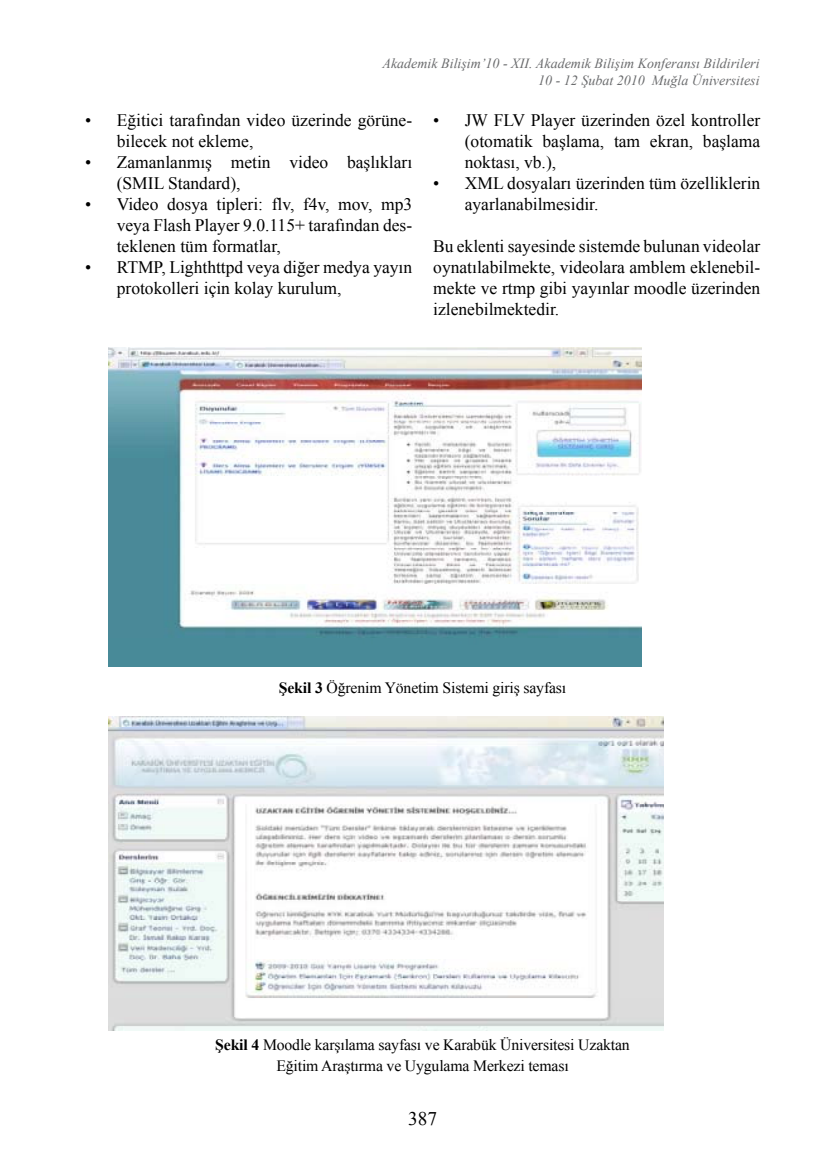
<style>
.page{position:relative;width:819px;height:1166px;background:#fff}
.page>*{position:absolute;margin:0;border:0;box-sizing:border-box;transform-origin:0 0}
.t1{font:19.25px "Times New Roman";color:#000}
.t2{font:17.5px/21px "Times New Roman";color:#000}
.t3{font:15.75px/21px "Times New Roman";letter-spacing:-.01em;color:#000;text-align:center}
.t4{font:italic 14px/16.8px "Times New Roman";color:#6a6b6d;text-align:right}
.s1{font-weight:700}
</style>
<div class="page">
<img style="left:108px;top:347px;width:533px;height:320px">
<img style="left:108px;top:717px;width:556px;height:314px">
<p class="t4" style="left:382px;top:55px;width:378px">Akademik Bilişim’10 - XII. Akademik Bilişim Konferansı Bildirileri<br>10 - 12 Şubat 2010 Muğla Üniversitesi</p>
<p class="t2" style="left:117px;top:109px;width:297px;text-indent:-32px">• Eğitici tarafından video üzerinde görüne&shy;bilecek not ekleme,</p>
<p class="t2" style="left:117px;top:151px;width:297px;text-indent:-32px">• Zamanlanmış metin video başlıkları (SMIL Standard),</p>
<p class="t2" style="left:117px;top:193px;width:297px;text-align:justify;text-indent:-32px">• Video dosya tipleri: flv, f4v, mov, mp3 veya Flash Player 9.0.115+ tarafından des&shy;teklenen tüm formatlar,</p>
<p class="t2" style="left:117px;top:256px;width:297px;text-indent:-32px">• RTMP, Lighthttpd veya diğer medya yayın protokolleri için kolay kurulum,</p>
<p class="t2" style="left:465px;top:109px;width:297px;text-align:justify;text-indent:-31px">• JW FLV Player üzerinden özel kontroller (otomatik başlama, tam ekran, başlama noktası, vb.),</p>
<p class="t2" style="left:465px;top:172px;width:297px;text-indent:-31px">• XML dosyaları üzerinden tüm özelliklerin ayarlanabilmesidir.</p>
<p class="t2" style="left:433px;top:235px;width:328px;text-align:justify">Bu eklenti sayesinde sistemde bulunan videolar oynatılabilmekte, videolara amblem eklenebil&shy;mekte ve rtmp gibi yayınlar moodle üzerinden izlenebilmektedir.</p>
<p class="t3" style="left:279px;top:677px;width:289px"><span class="s1">Şekil 3</span> Öğrenim Yönetim Sistemi giriş sayfası</p>
<p class="t3" style="left:215px;top:1034px;width:416px"><span class="s1">Şekil 4</span> Moodle karşılama sayfası ve Karabük Üniversitesi Uzaktan<br>Eğitim Araştırma ve Uygulama Merkezi teması</p>
<p class="t1" style="left:408px;top:1106px;width:30px">387</p>
</div>
